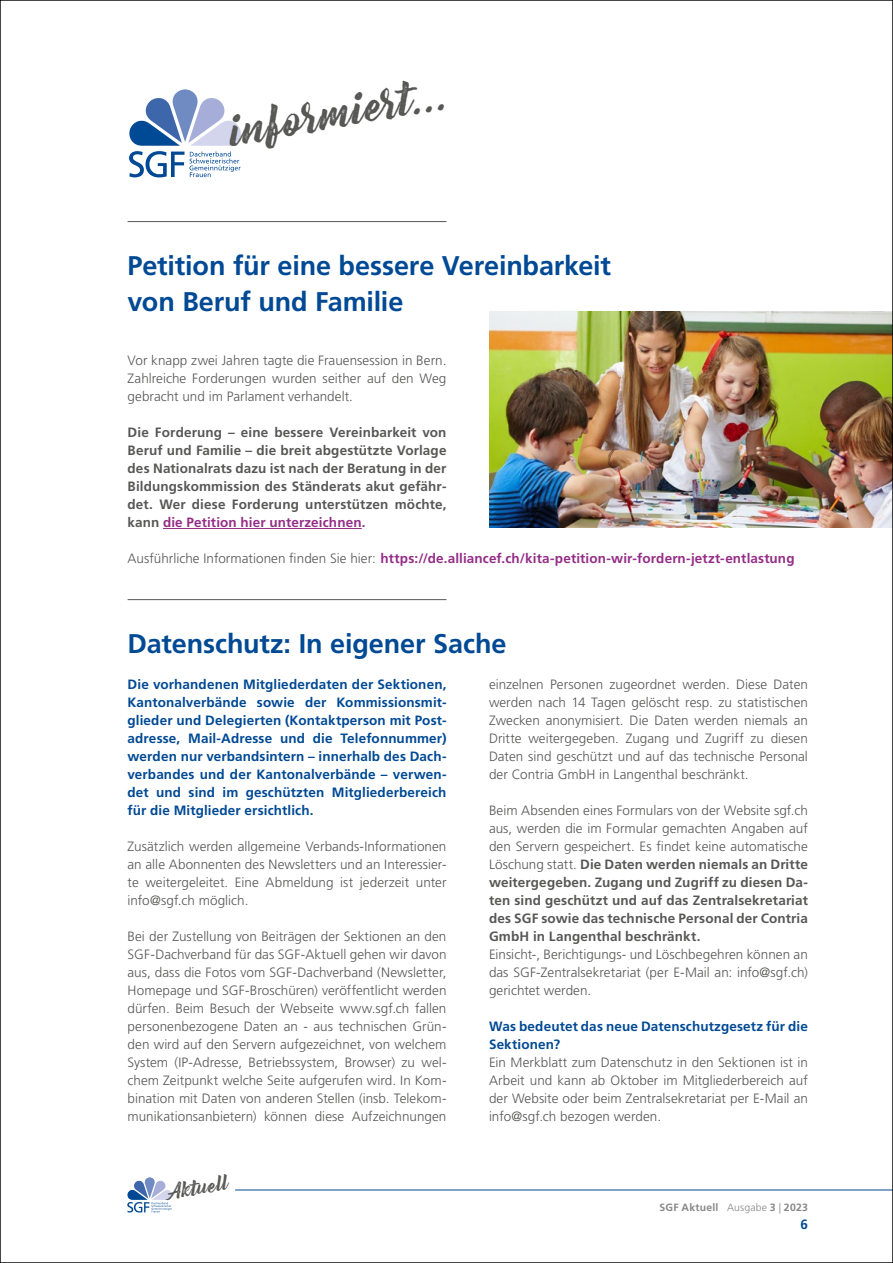
<style>
.page{position:relative;width:893px;height:1263px;background:#fff}
.page>*{position:absolute;margin:0;border:0;box-sizing:border-box;transform-origin:0 0}
.t1{font:42px "Bernadette Rough";color:#575756}
.t2{font:700 27px/36px "Frutiger LT Std";letter-spacing:-.005em;color:#004994}
.t3{font:19.2px "Bernadette Rough";color:#575756}
.t4{font:300 13.5px/18px "Frutiger LT Std";color:#575756;text-align:justify}
.t5{font:700 13.5px/18px "Frutiger LT Std";letter-spacing:.01em;color:#575756;text-align:justify}
.t6{font:700 13.5px/18px "Frutiger LT Std";letter-spacing:.01em;color:#004994;text-align:justify}
.t7{font:700 13.5px "Frutiger LT Std";letter-spacing:.01em;color:#942d87}
.t8{font:700 10.5px "Frutiger LT Std";letter-spacing:.02em;color:#878787}
.s1{color:#942d87}
.s2{font-weight:300;color:#575756}
.s3{font-weight:300}
</style>
<div class="page">
<img style="left:489px;top:311px;width:402px;height:216px">
<svg style="left:127px;top:1177px;width:45px;height:35px"></svg>
<svg style="left:129px;top:89px;width:112px;height:88px"></svg>
<hr style="left:128px;top:221px;width:318px;height:1px;background:#575756">
<hr style="left:128px;top:599px;width:318px;height:1px;background:#575756">
<hr style="left:163px;top:528px;width:199px;height:1px;background:#942d87">
<hr style="left:235px;top:1190px;width:658px;height:1px;background:#004994">
<h1 class="t1" style="left:225px;top:97px;width:222px;rotate:-10deg">informiert...</h1>
<h2 class="t2" style="left:128px;top:248px;width:485px">Petition für eine bessere Vereinbarkeit von Beruf und Familie</h2>
<p class="t4" style="left:128px;top:352px;width:320px">Vor knapp zwei Jahren tagte die Frauensession in Bern.<br>Zahlreiche Forderungen wurden seither auf den Weg gebracht und im Parlament verhandelt.</p>
<p class="t5" style="left:128px;top:423px;width:320px">Die Forderung – eine bessere Vereinbarkeit von Beruf und Familie – die breit abgestützte Vorlage des Nationalrats dazu ist nach der Beratung in der Bildungskommission des Ständerats akut gefähr&shy;det. Wer diese Forderung unterstützen möchte, kann <span class="s1">die Petition hier unterzeichnen.</span></p>
<p class="t7" style="left:128px;top:550px;width:669px"><span class="s2">Ausführliche Informationen finden Sie hier:</span> https://de.alliancef.ch/kita-petition-wir-fordern-jetzt-entlastung</p>
<h2 class="t2" style="left:128px;top:626px;width:380px">Datenschutz: In eigener Sache</h2>
<p class="t6" style="left:128px;top:675px;width:320px">Die vorhandenen Mitgliederdaten der Sektionen, Kantonalverbände sowie der Kommissionsmit&shy;glieder und Delegierten (Kontaktperson mit Post&shy;adresse, Mail-Adresse und die Telefonnummer) werden nur verbandsintern – innerhalb des Dach&shy;verbandes und der Kantonalverbände – verwen&shy;det und sind im geschützten Mitgliederbereich für die Mitglieder ersichtlich.</p>
<p class="t4" style="left:128px;top:838px;width:320px">Zusätzlich werden allgemeine Verbands-Informationen an alle Abonnenten des Newsletters und an Interessier&shy;te weitergeleitet. Eine Abmeldung ist jederzeit unter info@sgf.ch möglich.</p>
<p class="t4" style="left:128px;top:928px;width:320px">Bei der Zustellung von Beiträgen der Sektionen an den SGF-Dachverband für das SGF-Aktuell gehen wir davon aus, dass die Fotos vom SGF-Dachverband (Newsletter, Homepage und SGF-Broschüren) veröffentlicht werden dürfen. Beim Besuch der Webseite www.sgf.ch fallen personenbezogene Daten an - aus technischen Grün&shy;den wird auf den Servern aufgezeichnet, von welchem System (IP-Adresse, Betriebssystem, Browser) zu wel&shy;chem Zeitpunkt welche Seite aufgerufen wird. In Kom&shy;bination mit Daten von anderen Stellen (insb. Telekom&shy;munikationsanbietern) können diese Aufzeichnungen</p>
<h3 class="t3" style="left:166px;top:1177px;width:62px;rotate:-10deg">Aktuell</h3>
<p class="t4" style="left:489px;top:676px;width:320px">einzelnen Personen zugeordnet werden. Diese Daten werden nach 14 Tagen gelöscht resp. zu statistischen Zwecken anonymisiert. Die Daten werden niemals an Dritte weitergegeben. Zugang und Zugriff zu diesen Daten sind geschützt und auf das technische Personal der Contria GmbH in Langenthal beschränkt.</p>
<p class="t5" style="left:489px;top:801px;width:320px"><span class="s3">Beim Absenden eines Formulars von der Website sgf.ch aus, werden die im Formular gemachten Angaben auf den Servern gespeichert. Es findet keine automatische Löschung statt.</span> Die Daten werden niemals an Dritte weitergegeben. Zugang und Zugriff zu diesen Da&shy;ten sind geschützt und auf das Zentralsekretariat des SGF sowie das technische Personal der Contria GmbH in Langenthal beschränkt.</p>
<p class="t4" style="left:489px;top:945px;width:320px">Einsicht-, Berichtigungs- und Löschbegehren können an das SGF-Zentralsekretariat (per E-Mail an: info@sgf.ch) gerichtet werden.</p>
<p class="t6" style="left:489px;top:1017px;width:320px">Was bedeutet das neue Datenschutzgesetz für die<br>Sektionen?</p>
<p class="t4" style="left:489px;top:1053px;width:320px">Ein Merkblatt zum Datenschutz in den Sektionen ist in Arbeit und kann ab Oktober im Mitgliederbereich auf der Website oder beim Zentralsekretariat per E-Mail an info@sgf.ch bezogen werden.</p>
<p class="t8" style="left:659px;top:1201px;width:150px">SGF Aktuell <span class="s3">Ausgabe</span> 3 <span class="s3">|</span> 2023</p>
<p class="t6" style="left:800px;top:1215px;width:9px">6</p>
</div>
